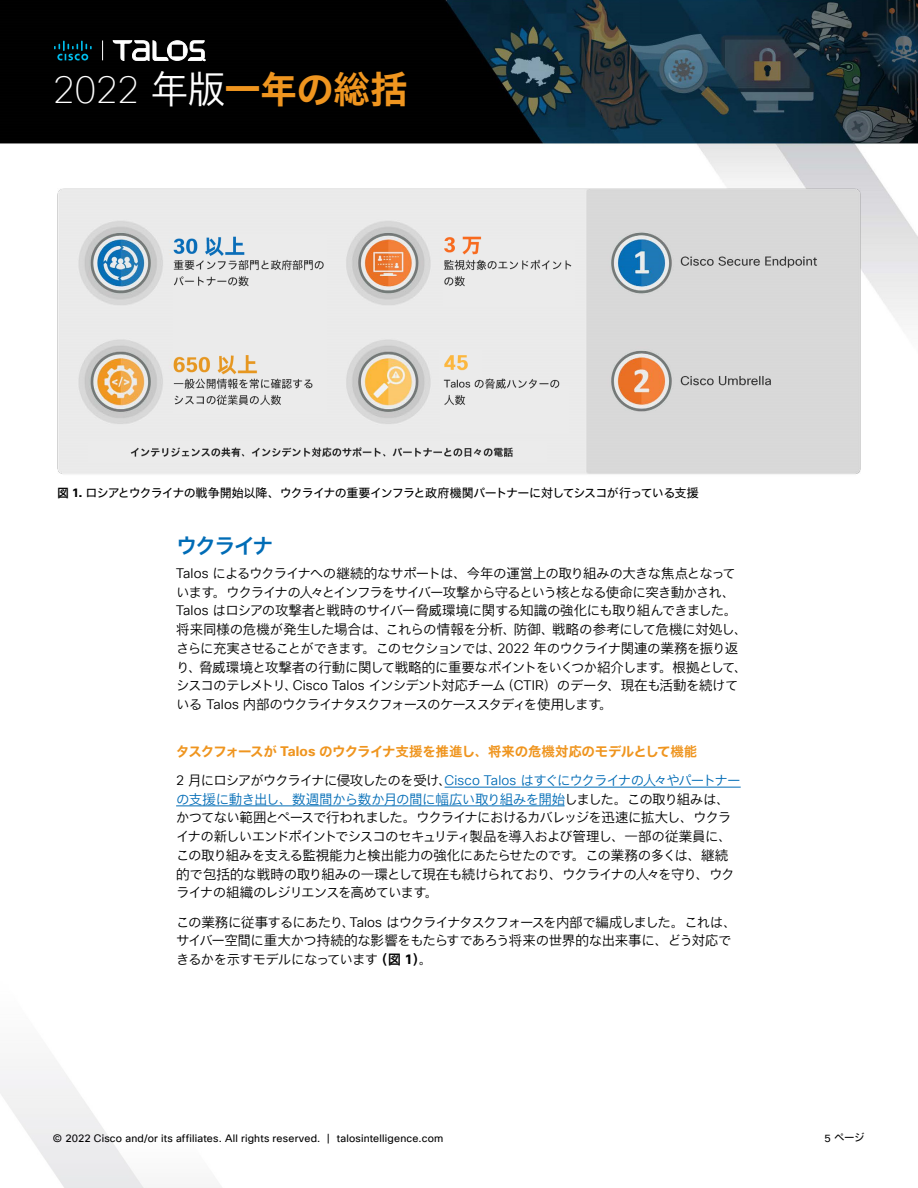
<style>
.page{position:relative;width:918px;height:1188px;background:#fff}
.page>*{position:absolute;margin:0;border:0;box-sizing:border-box;transform-origin:0 0}
.t1{font:37.35px "Cisco Sans JPN Bold";letter-spacing:-.025em;color:#ef951f}
.Paragraph_Style8{font:21px "Cisco Sans JPN Medium";letter-spacing:-.09em;color:#006cb6}
.Paragraph_Style15{font:13.5px/18.8px "Cisco Sans JPN Light";letter-spacing:-.06em;color:#000}
.Paragraph_Style8-2{font:13.5px/18.8px "Cisco Sans JPN Light";letter-spacing:-.065em;color:#000}
.Paragraph_Style1{font:13.5px/18.8px "Cisco Sans JPN Light";letter-spacing:-.05em;color:#000}
.Paragraph_Style4{font:13.5px "Cisco Sans JPN Bold";letter-spacing:-.03em;color:#ef951f}
.Paragraph_Style1-2{font:12px "Cisco Sans JPN";letter-spacing:-.06em;color:#000}
.t2{font:10.5px "Cisco Sans TT";letter-spacing:.02em;color:#000}
.t3{font:10.5px "Cisco Sans JPN";color:#000}
.s1{font-family:"Cisco Sans TT";font-weight:100;font-size:37.8px;color:#fff}
.s2{font-family:"Cisco Sans JPN Light";font-size:37.8px;color:#fff}
.s3{font-family:"Cisco Sans JPN Bold"}
.s4{font-family:"Cisco Sans TT";font-weight:700}
.s5{font-family:"Cisco Sans TT Light"}
.s6{font-family:"Cisco Sans TT Light";color:#006cb6}
.s7{color:#006cb6}
.s8{font-family:"Cisco Sans TT"}
</style>
<div class="page">
<img style="left:0;top:0;width:918px;height:325px">
<svg style="left:54px;top:41px;width:38px;height:19px"></svg>
<svg style="left:113px;top:41px;width:92px;height:20px"></svg>
<svg style="left:102px;top:40px;width:1px;height:20px"></svg>
<hr style="left:445px;top:787px;width:75px;height:1px;background:#006cb6">
<hr style="left:520px;top:787px;width:221px;height:1px;background:#006cb6">
<hr style="left:176px;top:806px;width:389px;height:1px;background:#006cb6">
<img style="left:54px;top:186px;width:810px;height:288px">
<h1 class="t1" style="left:53px;top:64px;width:356px"><span class="s1">2022</span> <span class="s2">年版</span>一年の総括</h1>
<p class="Paragraph_Style1-2" style="left:57px;top:484px;width:643px"><span class="s3">図</span> <span class="s4">1.</span> ロシアとウクライナの戦争開始以降、ウクライナの重要インフラと政府機関パートナーに対してシスコが行っている支援</p>
<p class="Paragraph_Style8" style="left:176px;top:532px;width:99px">ウクライナ</p>
<p class="Paragraph_Style15" style="left:176px;top:565px;width:573px"><span class="s5">Talos</span> によるウクライナへの継続的なサポートは、今年の運営上の取り組みの大きな焦点となっています。ウクライナの人々とインフラをサイバー攻撃から守るという核となる使命に突き動かされ、<span class="s5">Talos</span> はロシアの攻撃者と戦時のサイバー脅威環境に関する知識の強化にも取り組んできました。将来同様の危機が発生した場合は、これらの情報を分析、防御、戦略の参考にして危機に対処し、さらに充実させることができます。このセクションでは、<span class="s5">2022</span> 年のウクライナ関連の業務を振り返り、脅威環境と攻撃者の行動に関して戦略的に重要なポイントをいくつか紹介します。根拠として、シスコのテレメトリ、<span class="s5">Cisco Talos</span> インシデント対応チーム（<span class="s5">CTIR</span>）のデータ、現在も活動を続けている <span class="s5">Talos</span> 内部のウクライナタスクフォースのケーススタディを使用します。</p>
<p class="Paragraph_Style4" style="left:176px;top:743px;width:523px">タスクフォースが <span class="s4">Talos</span> のウクライナ支援を推進し、将来の危機対応のモデルとして機能</p>
<p class="Paragraph_Style8-2" style="left:176px;top:772px;width:566px"><span class="s5">2</span> 月にロシアがウクライナに侵攻したのを受け、<span class="s6">Cisco Talos</span> <span class="s7">はすぐにウクライナの人々やパートナーの支援に動き出し、数週間から数か月の間に幅広い取り組みを開始</span>しました。この取り組みは、かつてない範囲とペースで行われました。ウクライナにおけるカバレッジを迅速に拡大し、ウクライナの新しいエンドポイントでシスコのセキュリティ製品を導入および管理し、一部の従業員に、この取り組みを支える監視能力と検出能力の強化にあたらせたのです。この業務の多くは、継続的で包括的な戦時の取り組みの一環として現在も続けられており、ウクライナの人々を守り、ウクライナの組織のレジリエンスを高めています。</p>
<p class="Paragraph_Style1" style="left:176px;top:913px;width:562px">この業務に従事するにあたり、<span class="s5">Talos</span> はウクライナタスクフォースを内部で編成しました。これは、サイバー空間に重大かつ持続的な影響をもたらすであろう将来の世界的な出来事に、どう対応できるかを示すモデルになっています<span class="s3">（図</span> <span class="s4">1</span><span class="s3">）</span>。</p>
<p class="t2" style="left:53px;top:1131px;width:392px">© 2022 Cisco and/or its affiliates. All rights reserved. | talosintelligence.com</p>
<p class="t3" style="left:825px;top:1130px;width:42px"><span class="s8">5</span> ページ</p>
</div>
